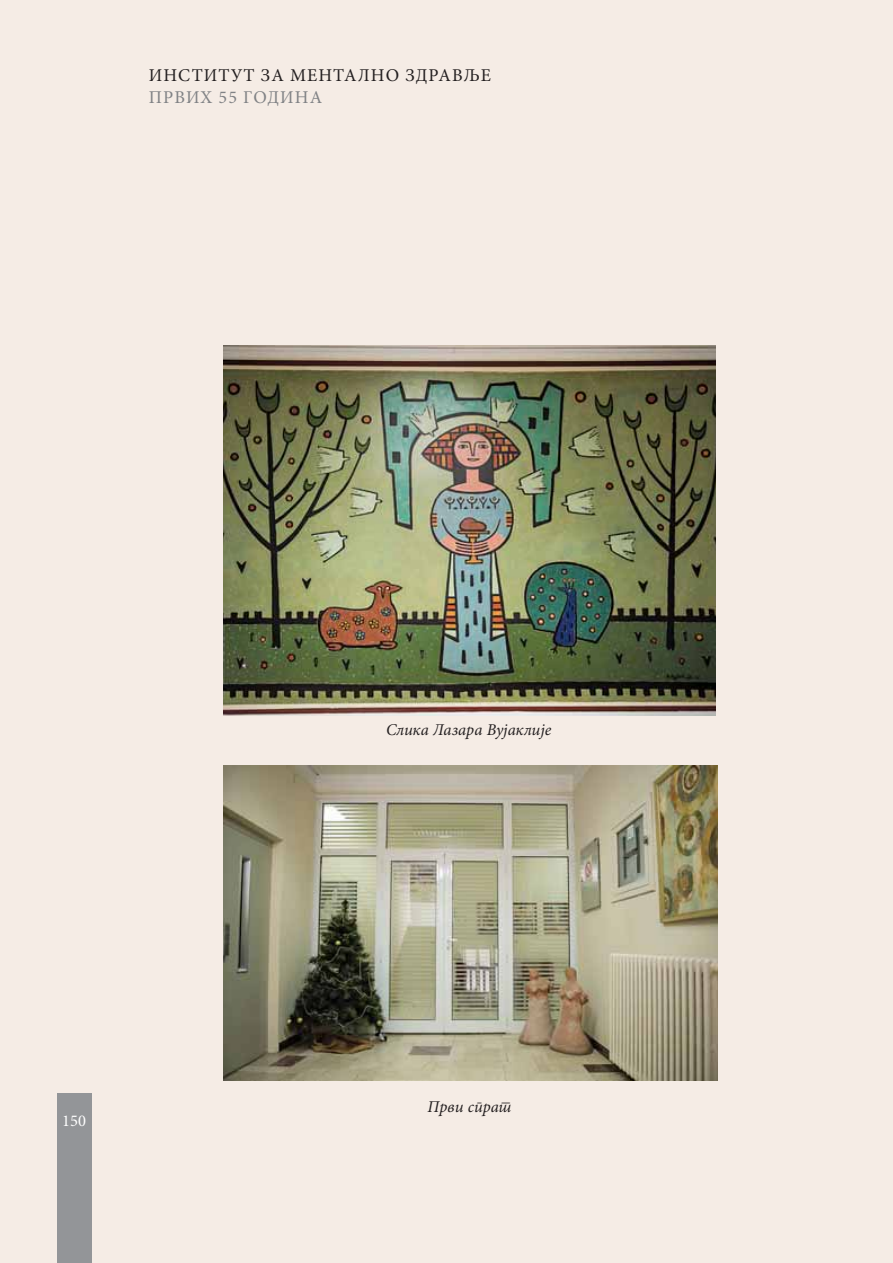
<style>
.page{position:relative;width:893px;height:1263px;background:#f5ece5}
.page>*{position:absolute;margin:0;border:0;box-sizing:border-box;transform-origin:0 0}
.t1{font:18px "Minion Pro";letter-spacing:.06em;color:#231f20}
.t2{font:18px "Minion Pro";letter-spacing:.06em;color:#808285}
.t3{font:italic 16.5px "Minion Pro";color:#231f20}
.t4{font:16.5px "Minion Pro";color:#fff}
</style>
<div class="page">
<div style="left:57px;top:1093px;width:34px;height:170px;background:#939598"></div>
<img style="left:223px;top:765px;width:494px;height:315px">
<img style="left:223px;top:345px;width:493px;height:370px">
<p class="t1" style="left:149px;top:68px;width:344px">ИНСТИТУТ ЗА МЕНТАЛНО ЗДРАВЉЕ</p>
<p class="t2" style="left:149px;top:90px;width:175px">ПРВИХ 55 ГОДИНА</p>
<p class="t4" style="left:62px;top:1114px;width:25px">150</p>
<p class="t3" style="left:386px;top:723px;width:167px">Слика Лазара Вујаклије</p>
<p class="t3" style="left:427px;top:1101px;width:86px">Први спрат</p>
</div>
